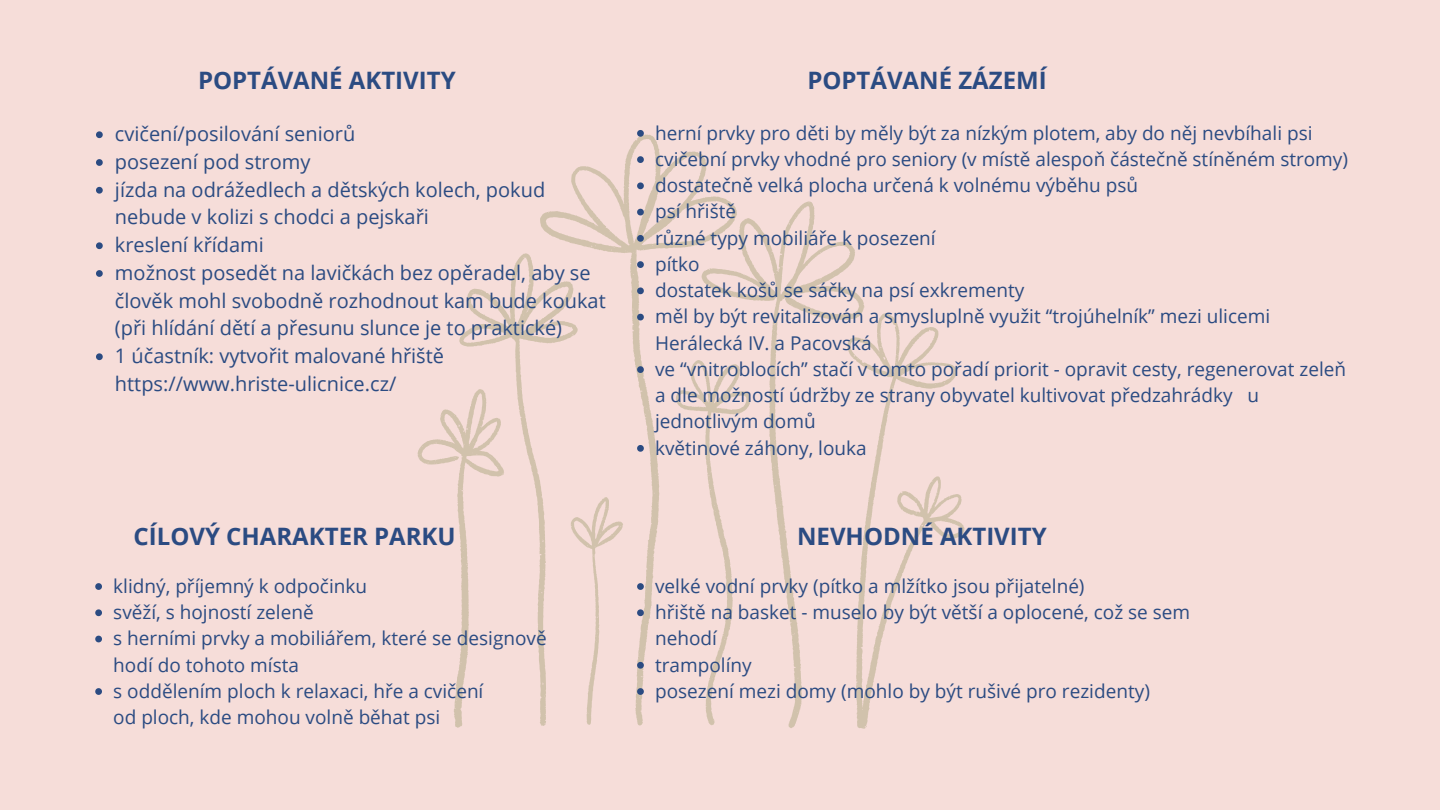
<style>
.page{position:relative;width:1440px;height:810px;background:#f6ddd9}
.page>*{position:absolute;margin:0;border:0;box-sizing:border-box;transform-origin:0 0}
.t1{font:700 24px "Open Sans";color:#2b4b82}
.t2{font:20px/27.8px "Open Sans";color:#2b4b82}
.t3{font:19px/26.2px "Open Sans";color:#2b4b82}
</style>
<div class="page">
<svg style="left:540px;top:134px;width:188px;height:592px"></svg>
<svg style="left:701px;top:201px;width:163px;height:527px"></svg>
<svg style="left:459px;top:253px;width:119px;height:473px"></svg>
<svg style="left:847px;top:313px;width:118px;height:416px"></svg>
<svg style="left:676px;top:360px;width:74px;height:365px"></svg>
<svg style="left:418px;top:389px;width:86px;height:339px"></svg>
<svg style="left:571px;top:497px;width:52px;height:228px"></svg>
<svg style="left:96px;top:131px;width:7px;height:7px"></svg>
<svg style="left:96px;top:159px;width:7px;height:7px"></svg>
<svg style="left:96px;top:187px;width:7px;height:7px"></svg>
<svg style="left:96px;top:242px;width:7px;height:7px"></svg>
<svg style="left:96px;top:270px;width:7px;height:7px"></svg>
<svg style="left:96px;top:353px;width:7px;height:7px"></svg>
<svg style="left:637px;top:130px;width:7px;height:7px"></svg>
<svg style="left:635px;top:150px;width:9px;height:13px"></svg>
<svg style="left:637px;top:182px;width:7px;height:7px"></svg>
<svg style="left:637px;top:209px;width:7px;height:6px"></svg>
<svg style="left:637px;top:235px;width:7px;height:7px"></svg>
<svg style="left:637px;top:261px;width:7px;height:7px"></svg>
<svg style="left:637px;top:287px;width:7px;height:10px"></svg>
<svg style="left:637px;top:309px;width:7px;height:11px"></svg>
<svg style="left:637px;top:366px;width:7px;height:7px"></svg>
<svg style="left:637px;top:445px;width:7px;height:7px"></svg>
<svg style="left:95px;top:583px;width:7px;height:7px"></svg>
<svg style="left:95px;top:609px;width:7px;height:7px"></svg>
<svg style="left:95px;top:636px;width:7px;height:6px"></svg>
<svg style="left:95px;top:688px;width:7px;height:7px"></svg>
<svg style="left:637px;top:583px;width:7px;height:7px"></svg>
<svg style="left:637px;top:609px;width:7px;height:7px"></svg>
<svg style="left:637px;top:662px;width:7px;height:7px"></svg>
<svg style="left:637px;top:688px;width:7px;height:7px"></svg>
<p class="t1" style="left:198px;top:64px;width:259px">POPTÁVANÉ AKTIVITY</p>
<p class="t1" style="left:807px;top:64px;width:241px">POPTÁVANÉ ZÁZEMÍ</p>
<p class="t2" style="left:115px;top:119px;width:492px">cvičení/posilování seniorů<br>posezení pod stromy<br>jízda na odrážedlech a dětských kolech, pokud nebude v kolizi s chodci a pejskaři<br>kreslení křídami<br>možnost posedět na lavičkách bez opěradel, aby se člověk mohl svobodně rozhodnout kam bude koukat (při hlídání dětí a přesunu slunce je to praktické)<br>1 účastník: vytvořit malované hřiště https://www.hriste-ulicnice.cz/</p>
<p class="t3" style="left:655px;top:119px;width:695px">herní prvky pro děti by měly být za nízkým plotem, aby do něj nevbíhali psi cvičební prvky vhodné pro seniory (v místě alespoň částečně stíněném stromy) dostatečně velká plocha určená k volnému výběhu psů<br>psí hřiště<br>různé typy mobiliáře k posezení<br>pítko<br>dostatek košů se sáčky na psí exkrementy<br>měl by být revitalizován a smysluplně využit “trojúhelník” mezi ulicemi Herálecká IV. a Pacovská<br>ve “vnitroblocích” stačí v tomto pořadí priorit - opravit cesty, regenerovat zeleň a dle možností údržby ze strany obyvatel kultivovat předzahrádky u jednotlivým domů<br>květinové záhony, louka</p>
<p class="t1" style="left:134px;top:520px;width:323px">CÍLOVÝ CHARAKTER PARKU</p>
<p class="t1" style="left:797px;top:520px;width:251px">NEVHODNÉ AKTIVITY</p>
<p class="t3" style="left:113px;top:572px;width:435px">klidný, příjemný k odpočinku<br>svěží, s hojností zeleně<br>s herními prvky a mobiliářem, které se designově hodí do tohoto místa<br>s oddělením ploch k relaxaci, hře a cvičení<br>od ploch, kde mohou volně běhat psi</p>
<p class="t3" style="left:655px;top:572px;width:537px">velké vodní prvky (pítko a mlžítko jsou přijatelné)<br>hřiště na basket - muselo by být větší a oplocené, což se sem nehodí<br>trampolíny<br>posezení mezi domy (mohlo by být rušivé pro rezidenty)</p>
</div>
